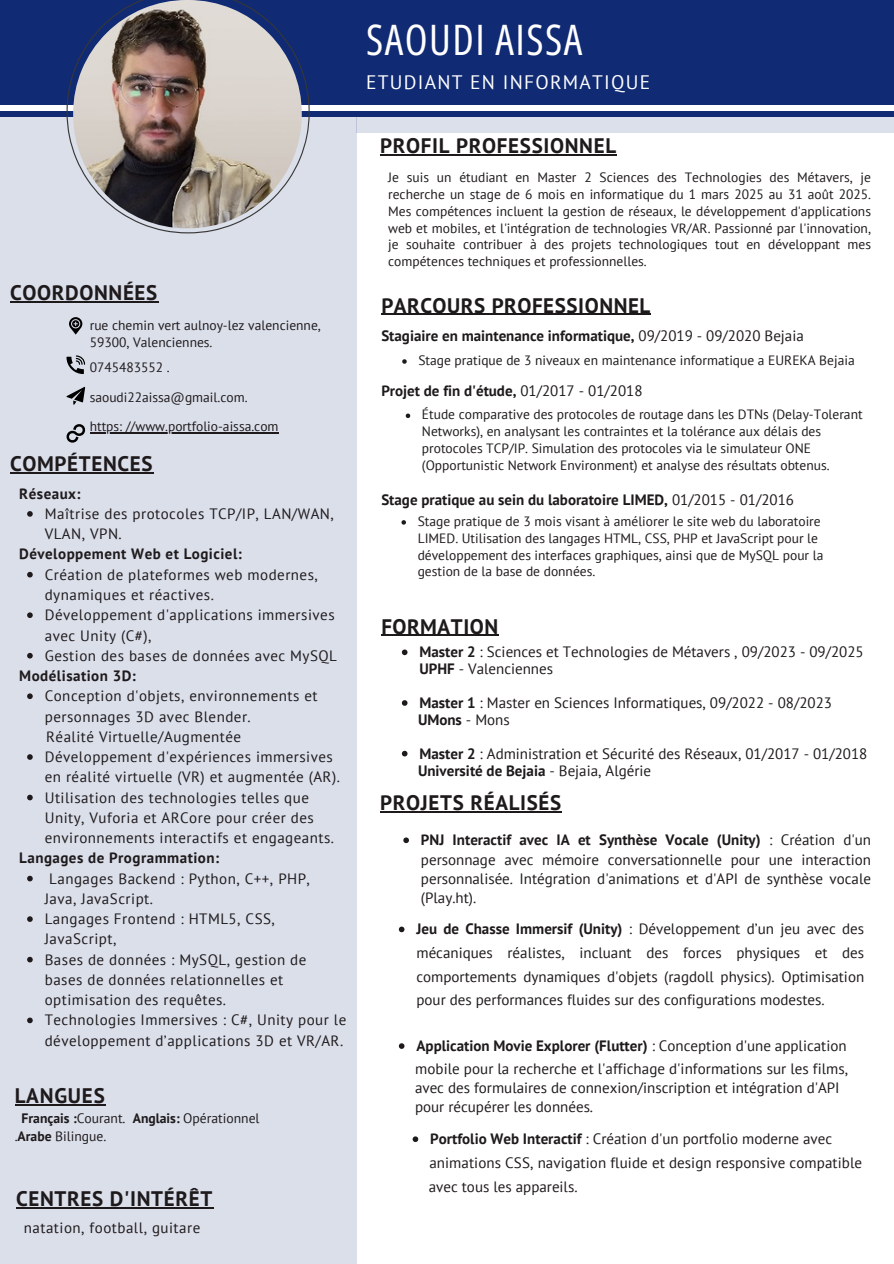
<style>
.page{position:relative;width:894px;height:1264px;background:#fff}
.page>*{position:absolute;margin:0;border:0;box-sizing:border-box;transform-origin:0 0}
.t1{font:42px "Open Sans Condensed";letter-spacing:.035em;color:#fff}
.t2{font:700 21px "PT Sans";letter-spacing:.03em;color:#1e1a1c}
.t3{font:19.5px "PT Sans";letter-spacing:.065em;color:#fff}
.t4{font:15px/20.2px "PT Sans";letter-spacing:.03em;color:#1e1a1c}
.t5{font:15px/19.2px "PT Sans";color:#1e1a1c}
.t6{font:700 15px "PT Sans";color:#1e1a1c}
.t7{font:15px/23.7px "PT Sans";letter-spacing:.005em;color:#1e1a1c}
.t8{font:700 15px "PT Sans";letter-spacing:.03em;color:#1e1a1c}
.t9{font:13.65px/18px "PT Sans";color:#1e1a1c}
.t10{font:13.5px/16.8px "PT Sans";color:#1e1a1c}
.s1{font-weight:700}
.s2{font-weight:400}
</style>
<div class="page">
<div style="left:0;top:0;width:356px;height:1263px;background:#dbdfea"></div>
<svg style="left:69px;top:317px;width:13px;height:17px"></svg>
<svg style="left:66px;top:355px;width:19px;height:19px"></svg>
<svg style="left:66px;top:387px;width:19px;height:17px"></svg>
<svg style="left:66px;top:424px;width:20px;height:19px"></svg>
<div style="left:356px;top:116px;width:537px;height:16px;background:#dce0ea"></div>
<div style="left:0;top:0;width:893px;height:116px;background:#102a73"></div>
<hr style="left:0;top:106px;width:893px;height:4px;background:#fff">
<svg style="left:66px;top:67px;width:243px;height:166px"></svg>
<img style="left:73px;top:0;width:228px;height:228px">
<hr style="left:15px;top:1104px;width:91px;height:1px;background:#1e1a1c">
<hr style="left:10px;top:472px;width:143px;height:1px;background:#1e1a1c">
<hr style="left:10px;top:301px;width:148px;height:1px;background:#1e1a1c">
<hr style="left:381px;top:634px;width:117px;height:1px;background:#1e1a1c">
<hr style="left:380px;top:811px;width:182px;height:1px;background:#1e1a1c">
<hr style="left:380px;top:155px;width:236px;height:1px;background:#1e1a1c">
<hr style="left:381px;top:314px;width:269px;height:1px;background:#1e1a1c">
<hr style="left:90px;top:432px;width:188px;height:1px;background:#1e1a1c">
<svg style="left:405px;top:413px;width:5px;height:5px"></svg>
<svg style="left:401px;top:520px;width:5px;height:4px"></svg>
<svg style="left:402px;top:359px;width:4px;height:5px"></svg>
<svg style="left:403px;top:837px;width:6px;height:6px"></svg>
<svg style="left:399px;top:1043px;width:5px;height:5px"></svg>
<svg style="left:412px;top:1136px;width:6px;height:5px"></svg>
<svg style="left:402px;top:649px;width:5px;height:6px"></svg>
<svg style="left:402px;top:700px;width:5px;height:5px"></svg>
<svg style="left:402px;top:750px;width:5px;height:6px"></svg>
<svg style="left:399px;top:926px;width:5px;height:6px"></svg>
<svg style="left:27px;top:511px;width:6px;height:5px"></svg>
<svg style="left:27px;top:572px;width:6px;height:5px"></svg>
<svg style="left:27px;top:612px;width:6px;height:6px"></svg>
<svg style="left:27px;top:653px;width:6px;height:5px"></svg>
<svg style="left:27px;top:693px;width:6px;height:6px"></svg>
<svg style="left:27px;top:754px;width:6px;height:5px"></svg>
<svg style="left:27px;top:794px;width:6px;height:6px"></svg>
<svg style="left:27px;top:875px;width:6px;height:6px"></svg>
<svg style="left:27px;top:916px;width:6px;height:5px"></svg>
<svg style="left:27px;top:956px;width:6px;height:6px"></svg>
<svg style="left:27px;top:1017px;width:6px;height:6px"></svg>
<hr style="left:16px;top:1207px;width:197px;height:1px;background:#1e1a1c">
<p class="t2" style="left:10px;top:279px;width:149px">COORDONNÉES</p>
<p class="t10" style="left:90px;top:316px;width:232px">rue chemin vert aulnoy-lez valencienne,<br>59300, Valenciennes.</p>
<h3 class="t10" style="left:90px;top:358px;width:82px">0745483552 .</h3>
<p class="t10" style="left:90px;top:388px;width:159px">saoudi22aissa@gmail.com.</p>
<p class="t10" style="left:90px;top:418px;width:190px">https: //www.portfolio-aissa.com</p>
<p class="t2" style="left:10px;top:449px;width:144px">COMPÉTENCES</p>
<h4 class="t8" style="left:19px;top:483px;width:63px">Réseaux:</h4>
<p class="t4" style="left:45px;top:503px;width:290px">Maîtrise des protocoles TCP/IP, LAN/WAN,<br>VLAN, VPN.</p>
<h4 class="t8" style="left:19px;top:544px;width:224px">Développement Web et Logiciel:</h4>
<p class="t4" style="left:45px;top:564px;width:274px">Création de plateformes web modernes, dynamiques et réactives.</p>
<h1 class="t4" style="left:45px;top:604px;width:291px">Développement d'applications immersives avec Unity (C#),</h1>
<p class="t4" style="left:45px;top:645px;width:294px">Gestion des bases de données avec MySQL</p>
<p class="t8" style="left:19px;top:665px;width:118px">Modélisation 3D:</p>
<h4 class="t4" style="left:45px;top:685px;width:274px">Conception d'objets, environnements et personnages 3D avec Blender.</h4>
<p class="t4" style="left:46px;top:726px;width:196px">Réalité Virtuelle/Augmentée</p>
<h4 class="t4" style="left:45px;top:746px;width:296px">Développement d'expériences immersives en réalité virtuelle (VR) et augmentée (AR).</h4>
<h1 class="t4" style="left:45px;top:787px;width:291px">Utilisation des technologies telles que<br>Unity, Vuforia et ARCore pour créer des environnements interactifs et engageants.</h1>
<p class="t8" style="left:19px;top:848px;width:201px">Langages de Programmation:</p>
<p class="t4" style="left:45px;top:868px;width:267px;text-indent:4px">Langages Backend : Python, C++, PHP,<br>Java, JavaScript.</p>
<p class="t4" style="left:45px;top:908px;width:232px">Langages Frontend : HTML5, CSS,<br>JavaScript,</p>
<h4 class="t4" style="left:45px;top:949px;width:263px">Bases de données : MySQL, gestion de bases de données relationnelles et optimisation des requêtes.</h4>
<p class="t4" style="left:45px;top:1009px;width:303px">Technologies Immersives : C#, Unity pour le développement d’applications 3D et VR/AR.</p>
<h1 class="t2" style="left:15px;top:1081px;width:92px">LANGUES</h1>
<h1 class="t9" style="left:15px;top:1109px;width:246px;text-indent:7px"><span class="s1">Français :</span>Courant. <span class="s1">Anglais:</span> Opérationnel .<span class="s1">Arabe</span> Bilingue.</h1>
<h4 class="t2" style="left:16px;top:1184px;width:198px">CENTRES D'INTÉRÊT</h4>
<p class="t4" style="left:24px;top:1217px;width:178px">natation, football, guitare</p>
<h4 class="t1" style="left:366px;top:10px;width:218px">SAOUDI AISSA</h4>
<h4 class="t3" style="left:366px;top:69px;width:285px">ETUDIANT EN INFORMATIQUE</h4>
<h1 class="t2" style="left:380px;top:132px;width:237px">PROFIL PROFESSIONNEL</h1>
<p class="t10" style="left:388px;top:168px;width:484px;text-align:justify">Je suis un étudiant en Master 2 Sciences des Technologies des Métavers, je recherche un stage de 6 mois en informatique du 1 mars 2025 au 31 août 2025.<br>Mes compétences incluent la gestion de réseaux, le développement d'applications web et mobiles, et l'intégration de technologies VR/AR. Passionné par l'innovation, je souhaite contribuer à des projets technologiques tout en développant mes compétences techniques et professionnelles.</p>
<h3 class="t2" style="left:381px;top:291px;width:270px">PARCOURS PROFESSIONNEL</h3>
<h1 class="t6" style="left:381px;top:326px;width:424px">Stagiaire en maintenance informatique, <span class="s2">09/2019 - 09/2020 Bejaia</span></h1>
<p class="t10" style="left:418px;top:351px;width:437px">Stage pratique de 3 niveaux en maintenance informatique a EUREKA Bejaia</p>
<h4 class="t6" style="left:381px;top:381px;width:262px">Projet de fin d'étude, <span class="s2">01/2017 - 01/2018</span></h4>
<p class="t10" style="left:422px;top:406px;width:442px">Étude comparative des protocoles de routage dans les DTNs (Delay-Tolerant Networks), en analysant les contraintes et la tolérance aux délais des protocoles TCP/IP. Simulation des protocoles via le simulateur ONE (Opportunistic Network Environment) et analyse des résultats obtenus.</p>
<p class="t6" style="left:381px;top:489px;width:414px">Stage pratique au sein du laboratoire LIMED, <span class="s2">01/2015 - 01/2016</span></p>
<h3 class="t10" style="left:417px;top:512px;width:407px">Stage pratique de 3 mois visant à améliorer le site web du laboratoire LIMED. Utilisation des langages HTML, CSS, PHP et JavaScript pour le développement des interfaces graphiques, ainsi que de MySQL pour la gestion de la base de données.</h3>
<p class="t2" style="left:381px;top:612px;width:118px">FORMATION</p>
<h4 class="t5" style="left:419px;top:643px;width:445px;line-height:16.8px"><span class="s1">Master 2</span> : Sciences et Technologies de Métavers , 09/2023 - 09/2025<br><span class="s1">UPHF</span> - Valenciennes</h4>
<h2 class="t5" style="left:419px;top:693px;width:414px"><span class="s1">Master 1</span> : Master en Sciences Informatiques, 09/2022 - 08/2023</h2>
<h1 class="t6" style="left:418px;top:709px;width:93px">UMons <span class="s2">- Mons</span></h1>
<p class="t5" style="left:419px;top:743px;width:449px"><span class="s1">Master 2</span> : Administration et Sécurité des Réseaux, 01/2017 - 01/2018</p>
<h1 class="t6" style="left:418px;top:760px;width:234px">Université de Bejaia <span class="s2">- Bejaia, Algérie</span></h1>
<p class="t2" style="left:380px;top:788px;width:183px">PROJETS RÉALISÉS</p>
<h4 class="t4" style="left:421px;top:830px;width:451px;line-height:19.2px;text-align:justify"><span class="s1">PNJ Interactif avec IA et Synthèse Vocale (Unity)</span> : Création d'un personnage avec mémoire conversationnelle pour une interaction personnalisée. Intégration d'animations et d'API de synthèse vocale (Play.ht).</h4>
<p class="t4" style="left:416px;top:917px;width:449px;line-height:23.7px;text-align:justify"><span class="s1">Jeu de Chasse Immersif (Unity)</span> : Développement d’un jeu avec des mécaniques réalistes, incluant des forces physiques et des comportements dynamiques d'objets (ragdoll physics). Optimisation pour des performances fluides sur des configurations modestes.</p>
<p class="t6" style="left:416px;top:1035px;width:431px">Application Movie Explorer (Flutter) <span class="s2">: Conception d'une application</span></p>
<p class="t5" style="left:415px;top:1058px;width:434px">mobile pour la recherche et l'affichage d'informations sur les films, avec des formulaires de connexion/inscription et intégration d'API pour récupérer les données.</p>
<p class="t5" style="left:430px;top:1129px;width:403px"><span class="s1">Portfolio Web Interactif</span> : Création d'un portfolio moderne avec</p>
<p class="t7" style="left:428px;top:1150px;width:435px">animations CSS, navigation fluide et design responsive compatible avec tous les appareils.</p>
</div>
